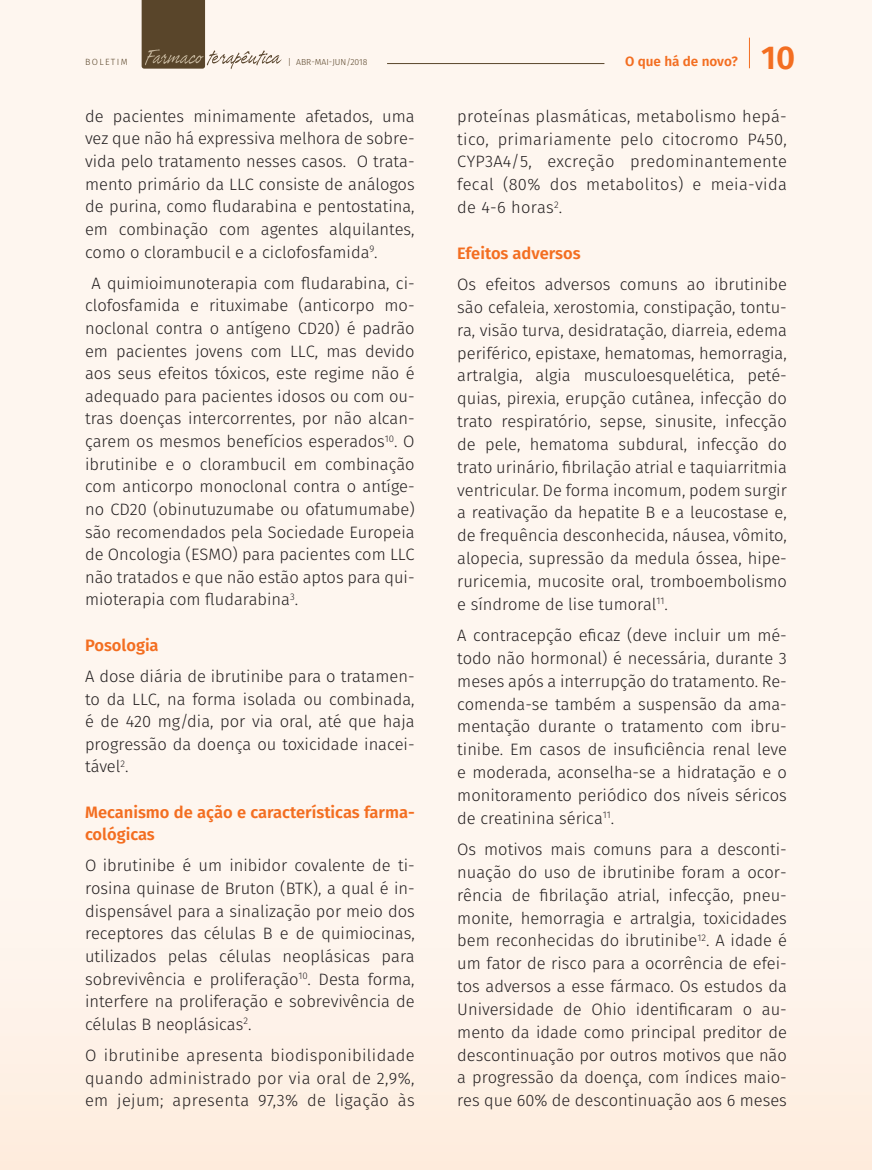
<style>
.page{position:relative;width:872px;height:1170px;background:#fff}
.page>*{position:absolute;margin:0;border:0;box-sizing:border-box;transform-origin:0 0}
.t1{font:600 33px "Fira Sans";color:#f36e21}
.t2{font:300 16.5px/22.8px "Fira Sans";color:#231f20;text-align:justify}
.t3{font:600 16.5px/22.6px "Fira Sans";color:#f36e21}
.t4{font:600 13.5px "Fira Sans";color:#f36e21}
.t5{font:300 9px "Fira Sans";letter-spacing:.15em;color:#59452a}
.t6{font:300 8.7px "Fira Sans";color:#59452a}
</style>
<div class="page">
<div style="left:0;top:0;width:872px;height:1169px;background:linear-gradient(to bottom,#fef8f2,#fef2e8)"></div>
<svg style="left:871px;top:0;width:1px;height:1169px"></svg>
<svg style="left:142px;top:0;width:140px;height:69px"></svg>
<hr style="left:749px;top:38px;width:1px;height:30px;background:#f36e21">
<hr style="left:387px;top:63px;width:217px;height:1px;background:#59452a">
<p class="t5" style="left:85px;top:55px;width:44px">BOLETIM</p>
<p class="t6" style="left:288px;top:55px;width:81px">| ABR-MAI-JUN/2018</p>
<p class="t4" style="left:625px;top:50px;width:114px">O que há de novo?</p>
<h1 class="t1" style="left:761px;top:30px;width:36px">10</h1>
<p class="t2" style="left:85px;top:105px;width:331px">de pacientes minimamente afetados, uma vez que não há expressiva melhora de sobre&shy;vida pelo tratamento nesses casos. O trata&shy;mento primário da LLC consiste de análogos de purina, como fludarabina e pentostatina, em combinação com agentes alquilantes, como o clorambucil e a ciclofosfamida<sup>9</sup>.</p>
<p class="t2" style="left:85px;top:271px;width:331px;text-indent:6px">A quimioimunoterapia com fludarabina, ci&shy;clofosfamida e rituximabe (anticorpo mo&shy;noclonal contra o antígeno CD20) é padrão em pacientes jovens com LLC, mas devido aos seus efeitos tóxicos, este regime não é adequado para pacientes idosos ou com ou&shy;tras doenças intercorrentes, por não alcan&shy;çarem os mesmos benefícios esperados<sup>10</sup>. O ibrutinibe e o clorambucil em combinação com anticorpo monoclonal contra o antíge&shy;no CD20 (obinutuzumabe ou ofatumumabe) são recomendados pela Sociedade Europeia de Oncologia (ESMO) para pacientes com LLC não tratados e que não estão aptos para qui&shy;mioterapia com fludarabina<sup>3</sup>.</p>
<p class="t3" style="left:85px;top:632px;width:75px">Posologia</p>
<p class="t2" style="left:85px;top:664px;width:331px">A dose diária de ibrutinibe para o tratamen&shy;to da LLC, na forma isolada ou combinada, é de 420 mg/dia, por via oral, até que haja progressão da doença ou toxicidade inacei&shy;tável<sup>2</sup>.</p>
<p class="t3" style="left:85px;top:799px;width:331px">Mecanismo de ação e características farma‑ cológicas</p>
<p class="t2" style="left:85px;top:854px;width:331px">O ibrutinibe é um inibidor covalente de ti&shy;rosina quinase de Bruton (BTK), a qual é in&shy;dispensável para a sinalização por meio dos receptores das células B e de quimiocinas, utilizados pelas células neoplásicas para sobrevivência e proliferação<sup>10</sup>. Desta forma, interfere na proliferação e sobrevivência de células B neoplásicas<sup>2</sup>.</p>
<p class="t2" style="left:85px;top:1043px;width:331px">O ibrutinibe apresenta biodisponibilidade quando administrado por via oral de 2,9%, em jejum; apresenta 97,3% de ligação às</p>
<p class="t2" style="left:457px;top:104px;width:331px">proteínas plasmáticas, metabolismo hepá&shy;tico, primariamente pelo citocromo P450, CYP3A4/5, excreção predominantemente fecal (80% dos metabolitos) e meia-vida de 4-6 horas<sup>2</sup>.</p>
<p class="t3" style="left:457px;top:241px;width:125px">Efeitos adversos</p>
<p class="t2" style="left:457px;top:273px;width:331px">Os efeitos adversos comuns ao ibrutinibe são cefaleia, xerostomia, constipação, tontu&shy;ra, visão turva, desidratação, diarreia, edema periférico, epistaxe, hematomas, hemorragia, artralgia, algia musculoesquelética, peté&shy;quias, pirexia, erupção cutânea, infecção do trato respiratório, sepse, sinusite, infecção de pele, hematoma subdural, infecção do trato urinário, fibrilação atrial e taquiarritmia ventricular. De forma incomum, podem surgir a reativação da hepatite B e a leucostase e, de frequência desconhecida, náusea, vômito, alopecia, supressão da medula óssea, hipe&shy;ruricemia, mucosite oral, tromboembolismo e síndrome de lise tumoral<sup>11</sup>.</p>
<p class="t2" style="left:457px;top:623px;width:331px">A contracepção eficaz (deve incluir um mé&shy;todo não hormonal) é necessária, durante 3 meses após a interrupção do tratamento. Re&shy;comenda-se também a suspensão da ama&shy;mentação durante o tratamento com ibru&shy;tinibe. Em casos de insuficiência renal leve e moderada, aconselha-se a hidratação e o monitoramento periódico dos níveis séricos de creatinina sérica<sup>11</sup>.</p>
<p class="t2" style="left:457px;top:837px;width:331px">Os motivos mais comuns para a desconti&shy;nuação do uso de ibrutinibe foram a ocor&shy;rência de fibrilação atrial, infecção, pneu&shy;monite, hemorragia e artralgia, toxicidades bem reconhecidas do ibrutinibe<sup>12</sup>. A idade é um fator de risco para a ocorrência de efei&shy;tos adversos a esse fármaco. Os estudos da Universidade de Ohio identificaram o au&shy;mento da idade como principal preditor de descontinuação por outros motivos que não a progressão da doença, com índices maio&shy;res que 60% de descontinuação aos 6 meses</p>
</div>
